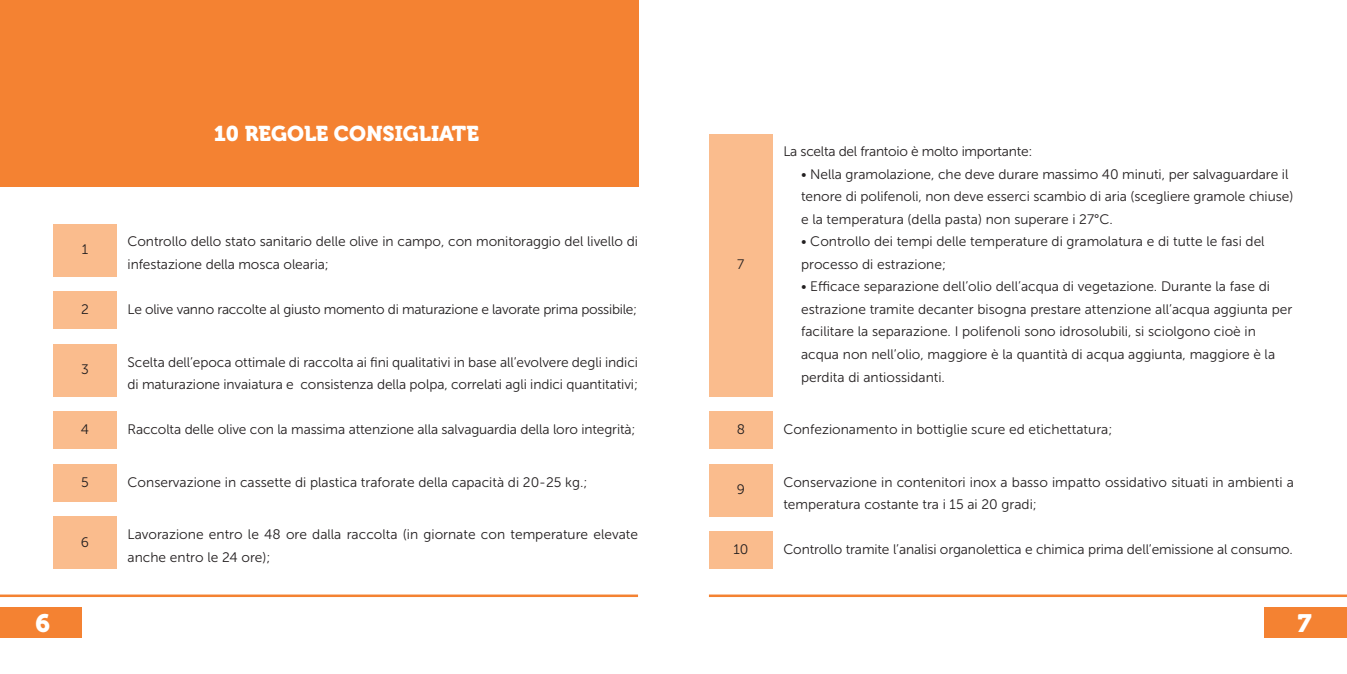
<style>
.page{position:relative;width:1347px;height:674px;background:#fff}
.page>*{position:absolute;margin:0;border:0;box-sizing:border-box;transform-origin:0 0}
.t1{font:25px "Museo 900";color:#fff}
.t2{font:21.25px "Museo 900";color:#fff}
.t3{font:13.75px/22.5px "Museo Sans 300";letter-spacing:-.005em;color:#231f20}
</style>
<div class="page">
<div style="left:0;top:607px;width:82px;height:31px;background:#f48232"></div>
<div style="left:1264px;top:607px;width:82px;height:31px;background:#f48232"></div>
<hr style="left:0;top:594px;width:638px;height:2px;background:#f48232">
<hr style="left:709px;top:594px;width:637px;height:2px;background:#f48232">
<div style="left:53px;top:224px;width:64px;height:52px;background:#fabc8d"></div>
<div style="left:53px;top:516px;width:64px;height:53px;background:#fabc8d"></div>
<div style="left:709px;top:464px;width:63px;height:52px;background:#fabc8d"></div>
<div style="left:53px;top:344px;width:64px;height:52px;background:#fabc8d"></div>
<div style="left:53px;top:291px;width:64px;height:38px;background:#fabc8d"></div>
<div style="left:709px;top:134px;width:63px;height:262px;background:#fabc8d"></div>
<div style="left:709px;top:531px;width:63px;height:38px;background:#fabc8d"></div>
<div style="left:53px;top:411px;width:64px;height:38px;background:#fabc8d"></div>
<div style="left:709px;top:411px;width:63px;height:38px;background:#fabc8d"></div>
<div style="left:53px;top:464px;width:64px;height:37px;background:#fabc8d"></div>
<div style="left:0;top:0;width:638px;height:186px;background:#f48232"></div>
<p class="t3" style="left:82px;top:238px;width:8px">1</p>
<p class="t3" style="left:81px;top:298px;width:9px">2</p>
<p class="t3" style="left:81px;top:358px;width:9px">3</p>
<p class="t2" style="left:214px;top:122px;width:266px">10 REGOLE CONSIGLIATE</p>
<p class="t3" style="left:128px;top:230px;width:512px">Controllo dello stato sanitario delle olive in campo, con monitoraggio del livello di infestazione della mosca olearia;</p>
<p class="t3" style="left:128px;top:298px;width:511px">Le olive vanno raccolte al giusto momento di maturazione e lavorate prima possibile;</p>
<p class="t3" style="left:128px;top:350px;width:512px">Scelta dell’epoca ottimale di raccolta ai fini qualitativi in base all’evolvere degli indici di maturazione invaiatura e consistenza della polpa, correlati agli indici quantitativi;</p>
<p class="t3" style="left:737px;top:253px;width:9px">7</p>
<p class="t3" style="left:783px;top:140px;width:250px">La scelta del frantoio è molto importante:</p>
<p class="t3" style="left:801px;top:163px;width:489px">• Nella gramolazione, che deve durare massimo 40 minuti, per salvaguardare il</p>
<p class="t3" style="left:801px;top:185px;width:494px">tenore di polifenoli, non deve esserci scambio di aria (scegliere gramole chiuse)</p>
<p class="t3" style="left:801px;top:208px;width:313px">e la temperatura (della pasta) non superare i 27°C.</p>
<p class="t3" style="left:801px;top:230px;width:465px">• Controllo dei tempi delle temperature di gramolatura e di tutte le fasi del</p>
<p class="t3" style="left:801px;top:253px;width:146px">processo di estrazione;</p>
<p class="t3" style="left:801px;top:275px;width:470px">• Efficace separazione dell’olio dell’acqua di vegetazione. Durante la fase di</p>
<p class="t3" style="left:801px;top:298px;width:493px">estrazione tramite decanter bisogna prestare attenzione all’acqua aggiunta per</p>
<p class="t3" style="left:801px;top:320px;width:456px">facilitare la separazione. I polifenoli sono idrosolubili, si sciolgono cioè in</p>
<p class="t3" style="left:801px;top:343px;width:475px">acqua non nell’olio, maggiore è la quantità di acqua aggiunta, maggiore è la</p>
<p class="t3" style="left:801px;top:365px;width:145px">perdita di antiossidanti.</p>
<p class="t3" style="left:81px;top:418px;width:10px">4</p>
<p class="t3" style="left:736px;top:418px;width:10px">8</p>
<p class="t3" style="left:128px;top:418px;width:509px">Raccolta delle olive con la massima attenzione alla salvaguardia della loro integrità;</p>
<p class="t3" style="left:783px;top:418px;width:330px">Confezionamento in bottiglie scure ed etichettatura;</p>
<p class="t3" style="left:128px;top:470px;width:461px">Conservazione in cassette di plastica traforate della capacità di 20-25 kg.;</p>
<p class="t3" style="left:783px;top:470px;width:512px">Conservazione in contenitori inox a basso impatto ossidativo situati in ambienti a temperatura costante tra i 15 ai 20 gradi;</p>
<p class="t3" style="left:81px;top:470px;width:9px">5</p>
<p class="t3" style="left:736px;top:478px;width:10px">9</p>
<p class="t3" style="left:81px;top:530px;width:10px">6</p>
<p class="t3" style="left:128px;top:523px;width:512px">Lavorazione entro le 48 ore dalla raccolta (in giornate con temperature elevate anche entro le 24 ore);</p>
<p class="t3" style="left:733px;top:538px;width:16px">10</p>
<p class="t3" style="left:783px;top:538px;width:511px">Controllo tramite l’analisi organolettica e chimica prima dell’emissione al consumo.</p>
<h1 class="t1" style="left:35px;top:608px;width:16px">6</h1>
<h1 class="t1" style="left:1297px;top:608px;width:15px">7</h1>
</div>
